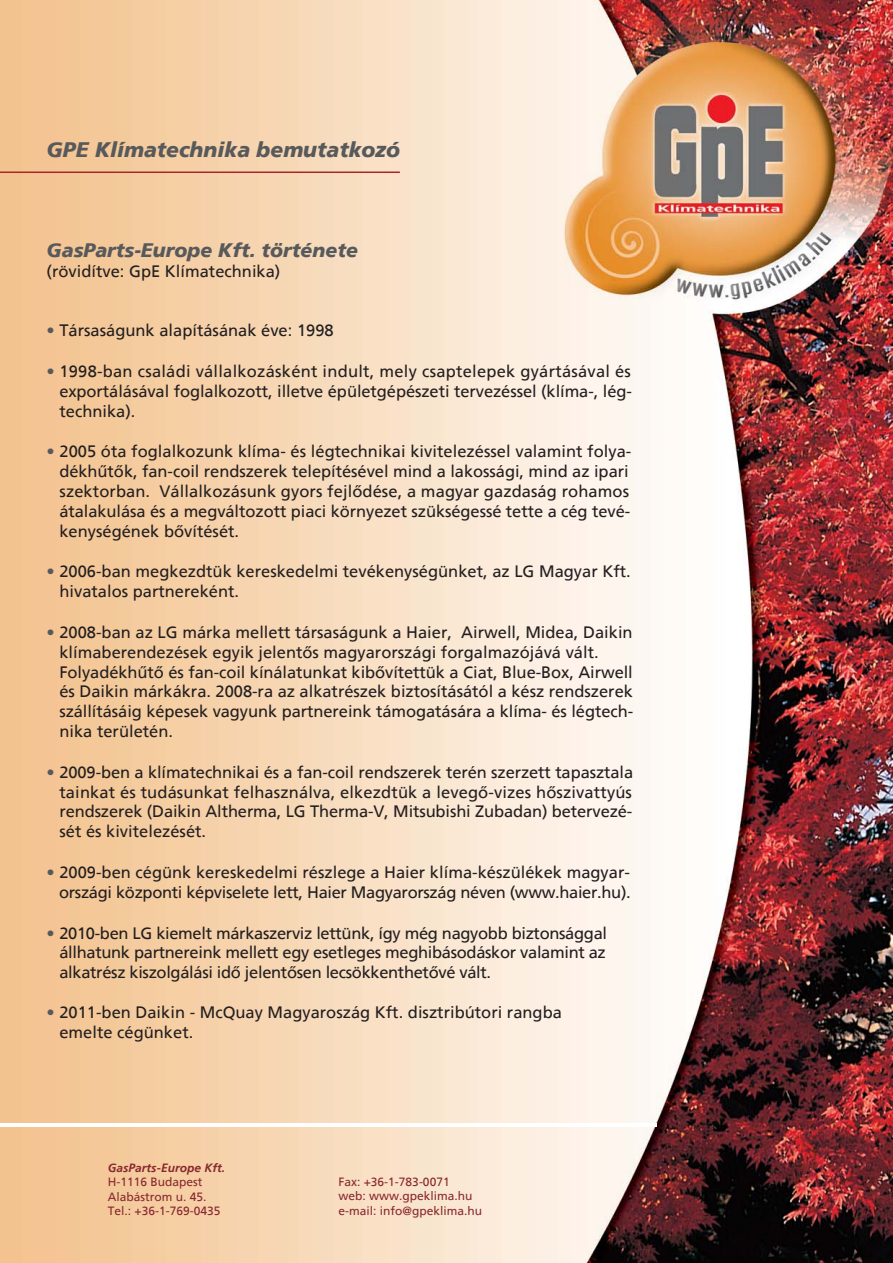
<style>
.page{position:relative;width:893px;height:1263px;background:#fff}
.page>*{position:absolute;margin:0;border:0;box-sizing:border-box;transform-origin:0 0}
.t1{font:italic 900 21px "H Fruti";color:#58595b}
.t2{font:italic 900 19.5px "H Fruti";color:#58595b}
.t3{font:16.5px/19.8px "H Fruti";color:#231f20}
.t4{font:16.5px/19.8px "H Fruti";letter-spacing:-.02em;color:#231f20;text-align:right}
.t5{font:12px/14.4px "H Fruti";color:#8a2930}
.t6{font:italic 700 12px "H Fruti";color:#8a2930}
.s1{color:#58595b}
</style>
<div class="page">
<img style="left:0;top:0;width:893px;height:1263px">
<hr style="left:0;top:1123px;width:656px;height:4px;background:#fff">
<hr style="left:0;top:172px;width:400px;height:1px;background:#a7272c">
<p class="t1" style="left:47px;top:137px;width:355px">GPE Klímatechnika bemutatkozó</p>
<p class="t2" style="left:47px;top:238px;width:313px">GasParts-Europe Kft. története</p>
<p class="t3" style="left:47px;top:261px;width:235px">(rövidítve: GpE Klímatechnika)</p>
<p class="t3" style="left:47px;top:320px;width:289px"><span class="s1">•</span> Társaságunk alapításának éve: 1998</p>
<p class="t3" style="left:59px;top:361px;width:574px;text-align:justify;text-indent:-13px"><span class="s1">•</span> 1998-ban családi vállalkozásként indult, mely csaptelepek gyártásával és exportálásával foglalkozott, illetve épületgépészeti tervezéssel (klíma-, lég&shy;technika).</p>
<p class="t3" style="left:59px;top:442px;width:573px;text-indent:-13px"><span class="s1">•</span> 2005 óta foglalkozunk klíma- és légtechnikai kivitelezéssel valamint folya&shy;dékhűtők, fan-coil rendszerek telepítésével mind a lakossági, mind az ipari szektorban. Vállalkozásunk gyors fejlődése, a magyar gazdaság rohamos átalakulása és a megváltozott piaci környezet szükségessé tette a cég tevé&shy;kenységének bővítését.</p>
<p class="t3" style="left:59px;top:562px;width:573px;text-indent:-13px"><span class="s1">•</span> 2006-ban megkezdtük kereskedelmi tevékenységünket, az LG Magyar Kft. hivatalos partnereként.</p>
<p class="t3" style="left:59px;top:622px;width:575px;text-indent:-13px"><span class="s1">•</span> 2008-ban az LG márka mellett társaságunk a Haier, Airwell, Midea, Daikin klímaberendezések egyik jelentős magyarországi forgalmazójává vált.<br>Folyadékhűtő és fan-coil kínálatunkat kibővítettük a Ciat, Blue-Box, Airwell és Daikin márkákra. 2008-ra az alkatrészek biztosításától a kész rendszerek szállításáig képesek vagyunk partnereink támogatására a klíma- és légtech&shy;nika területén.</p>
<p class="t3" style="left:59px;top:762px;width:575px;text-align:justify;text-indent:-13px"><span class="s1">•</span> 2009-ben a klímatechnikai és a fan-coil rendszerek terén szerzett tapasztala tainkat és tudásunkat felhasználva, elkezdtük a levegő-vizes hőszivattyús rendszerek (Daikin Altherma, LG Therma-V, Mitsubishi Zubadan) betervezé&shy;sét és kivitelezését.</p>
<p class="t4" style="left:47px;top:862px;width:586px"><span class="s1">•</span> 2009-ben cégünk kereskedelmi részlege a Haier klíma-készülékek magyar&shy;országi központi képviselete lett, Haier Magyarország néven (www.haier.hu).</p>
<p class="t3" style="left:59px;top:923px;width:549px;text-align:justify;text-indent:-13px"><span class="s1">•</span> 2010-ben LG kiemelt márkaszerviz lettünk, így még nagyobb biztonsággal állhatunk partnereink mellett egy esetleges meghibásodáskor valamint az alkatrész kiszolgálási idő jelentősen lecsökkenthetővé vált.</p>
<p class="t3" style="left:59px;top:1002px;width:504px;text-indent:-13px"><span class="s1">•</span> 2011-ben Daikin - McQuay Magyaroszág Kft. disztribútori rangba emelte cégünket.</p>
<p class="t6" style="left:108px;top:1161px;width:119px">GasParts-Europe Kft.</p>
<p class="t5" style="left:108px;top:1175px;width:114px">H-1116 Budapest<br>Alabástrom u. 45.<br>Tel.: +36-1-769-0435</p>
<p class="t5" style="left:338px;top:1174px;width:145px">Fax: +36-1-783-0071<br>web: www.gpeklima.hu e-mail: info@gpeklima.hu</p>
</div>
